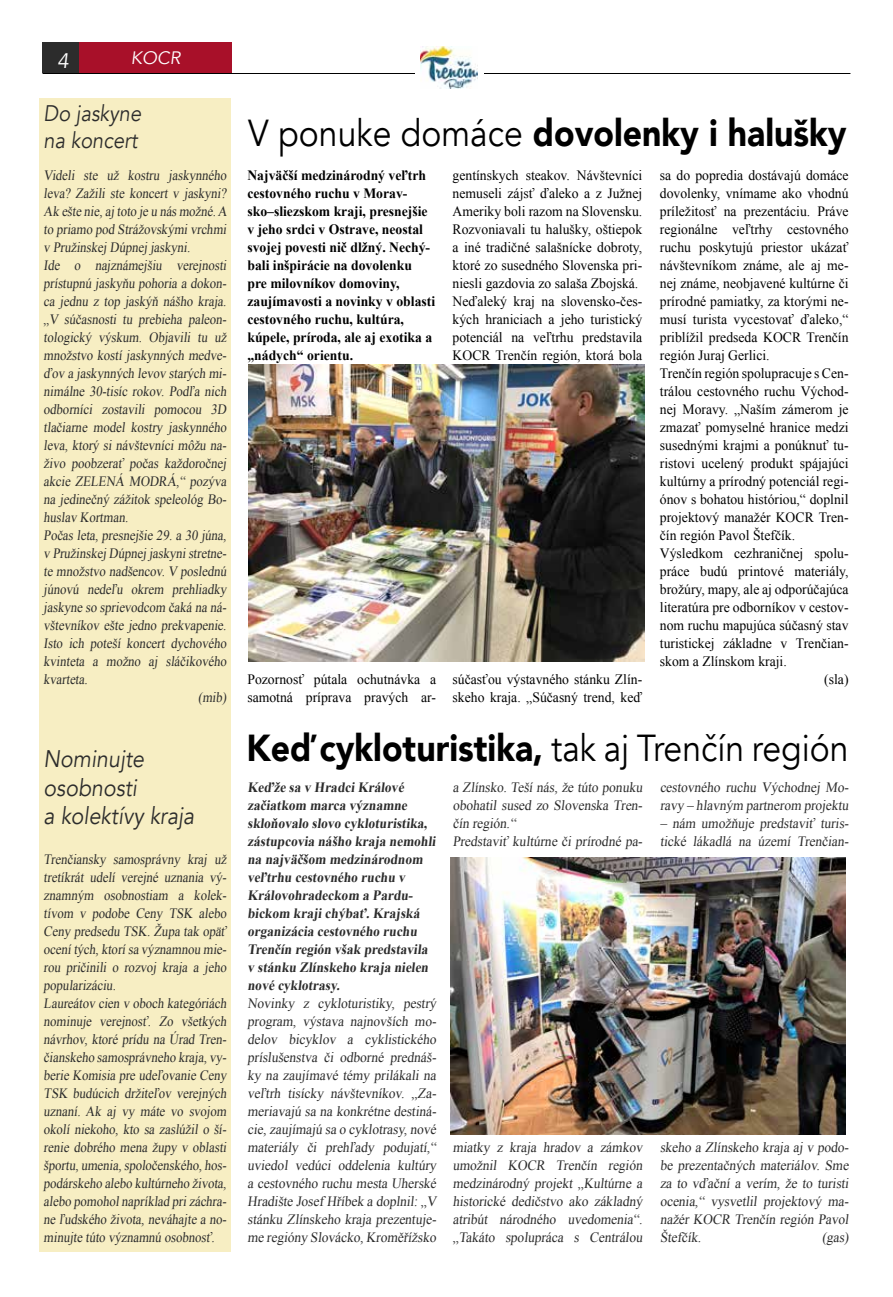
<style>
.page{position:relative;width:893px;height:1297px;background:#fff}
.page>*{position:absolute;margin:0;border:0;box-sizing:border-box;transform-origin:0 0}
.t1{font:900 37.5px "Avenir";color:#000;scale:.9 1}
.t2{font:24px/28.8px "Avenir";color:#2c2c2c;scale:.89 1}
.t3{font:22.5px/27px "Avenir";color:#2c2c2c;scale:.89 1}
.t4{font:21px "Avenir";color:#fff}
.t5{font:18px "Avenir";color:#fff}
.t6{font:14.25px/18px "Times New Roman";color:#2c2c2c;scale:.89 1}
.t7{font:14.25px/18px "Times New Roman";color:#000;scale:.96 1}
.t8{font:14.25px/18px "Times New Roman";color:#2c2c2c;text-align:justify;scale:.94 1}
.t9{font:700 14.25px/18px "Times New Roman";color:#2c2c2c;scale:.94 1}
.t10{font:700 14.25px/18px "Times New Roman";color:#000;scale:.96 1}
.s1{font-weight:400}
</style>
<div class="page">
<hr style="left:43px;top:73px;width:807px;height:1px;background:#000">
<div style="left:43px;top:43px;width:52px;height:30px;background:#2c2c2c"></div>
<div style="left:79px;top:43px;width:153px;height:30px;background:#a81029"></div>
<div style="left:416px;top:44px;width:68px;height:47px;background:#fff"></div>
<img style="left:420px;top:47px;width:58px;height:42px">
<div style="left:39px;top:98px;width:192px;height:1154px;background:#f7eec3"></div>
<img style="left:450px;top:857px;width:396px;height:277px">
<img style="left:249px;top:365px;width:395px;height:297px">
<h3 class="t4" style="left:57px;top:48px;width:16px">4</h3>
<p class="t5" style="left:131px;top:47px;width:54px">KOCR</p>
<h3 class="t3" style="left:44px;top:100px;width:115px">Do jaskyne na koncert</h3>
<p class="t6" style="left:44px;top:166px;width:209px">Videli ste už kostru j askynného</p>
<p class="t6" style="left:44px;top:184px;width:209px">leva? Zažili ste koncert v j askyni?</p>
<p class="t6" style="left:44px;top:202px;width:210px">Ak ešte nie,aj toto j e u nás možné.A</p>
<p class="t6" style="left:44px;top:220px;width:209px">to priamo p od Strážovskými vrchmi</p>
<p class="t6" style="left:44px;top:238px;width:169px">v Pružinskej Dúpnej j askyni.</p>
<p class="t6" style="left:44px;top:256px;width:209px">Ide o naj známej šiu verejnosti</p>
<p class="t6" style="left:44px;top:274px;width:209px">prístupnú j askyňu pohoria a dokon-</p>
<p class="t6" style="left:44px;top:292px;width:209px">ca j ednu z top j askýň nášho kraj a.</p>
<p class="t6" style="left:44px;top:310px;width:209px">„V súčasnosti tu prebieha p aleon-</p>
<p class="t6" style="left:44px;top:328px;width:209px">tologický výskum. Obj avili tu už</p>
<p class="t6" style="left:44px;top:346px;width:209px">množstvo kostí j askynných medve-</p>
<p class="t6" style="left:44px;top:364px;width:209px">ďov a j askynných levov starých mi-</p>
<p class="t6" style="left:44px;top:382px;width:209px">nimálne 30-tisíc rokov. Podľa nich</p>
<p class="t6" style="left:44px;top:400px;width:209px">odborníci zostavili pomocou 3D</p>
<p class="t6" style="left:44px;top:418px;width:209px">tlačiarne model kostry j askynného</p>
<p class="t6" style="left:44px;top:436px;width:209px">leva, ktorý si návštevníci môžu na-</p>
<p class="t6" style="left:44px;top:454px;width:207px">živo p oobzerať p očas každoročnej</p>
<p class="t6" style="left:44px;top:472px;width:209px">akcie ZELENÁ MODRÁ,“ p ozýva</p>
<p class="t6" style="left:44px;top:490px;width:209px">na j edinečný zážitok sp eleológ Bo-</p>
<p class="t6" style="left:44px;top:508px;width:99px">huslav Kortman.</p>
<p class="t6" style="left:44px;top:526px;width:209px">Počas leta, presnej šie 29. a 30 júna,</p>
<p class="t6" style="left:44px;top:544px;width:209px">v Pružinskej Dúpnej j askynistretne-</p>
<p class="t6" style="left:44px;top:562px;width:209px">te množstvo nadšencov. V p oslednú</p>
<p class="t6" style="left:44px;top:580px;width:209px">júnovú nedeľu okrem prehliadky</p>
<p class="t6" style="left:44px;top:598px;width:209px">j askyne so sprievodcom čaká na ná-</p>
<p class="t6" style="left:44px;top:616px;width:209px">vštevníkov ešte j edno prekvap enie.</p>
<p class="t6" style="left:44px;top:634px;width:209px">Isto ich poteší koncert dychového</p>
<p class="t6" style="left:44px;top:652px;width:209px">kvinteta a možno aj sláčikového</p>
<p class="t6" style="left:44px;top:670px;width:54px">kvarteta.</p>
<p class="t6" style="left:198px;top:688px;width:36px">(mib)</p>
<h2 class="t2" style="left:44px;top:745px;width:175px">Nominujte osobnosti<br>a kolektívy kraj a</h2>
<p class="t6" style="left:44px;top:850px;width:209px">Trenčiansky samosprávny kraj už tretíkrát udelí verejné uznania vý&shy;znamným osobnostiam a kolek&shy;tívom v p odobe Ceny TSK alebo Ceny predsedu TSK. Žup a tak op äť ocenítých,ktorísa významnou mie&shy;rou pričinili o rozvoj kraj a a j eho p opularizáciu.<br>Laureátov cien v oboch kategóriách nominuj e verejnosť. Zo všetkých návrhov, ktoré prídu na Úrad Tren&shy;čianskeho samosprávneho kraj a,vy&shy;berie Komisia pre udeľovanie Ceny TSK budúcich držiteľov verej ných uznaní. Ak aj vy máte vo svoj om okolí niekoho, kto sa zaslúžil o ší&shy;renie dobrého mena župy v oblasti šp ortu,umenia,sp oločenského,hos&shy;p odárskeho alebo kultúrneho života, alebo p omoholnapríklad prizáchra&shy;ne ľudského života, neváhajte a no&shy;minuj te túto významnú osobnosť.</p>
<h1 class="t1" style="left:248px;top:100px;width:666px"><span class="s1">V ponuke domáce</span> dovolenky i halušky</h1>
<p class="t7" style="left:660px;top:166px;width:198px">sa do popredia dostávajú domáce</p>
<p class="t7" style="left:660px;top:184px;width:198px">dovolenky, vnímame ako vhodnú</p>
<p class="t7" style="left:660px;top:202px;width:198px">príležitosť na prezentáciu. Práve</p>
<p class="t7" style="left:660px;top:220px;width:198px">regionálne veľtrhy cestovného</p>
<p class="t7" style="left:660px;top:238px;width:198px">ruchu poskytujú priestor ukázať</p>
<p class="t7" style="left:660px;top:256px;width:198px">návštevníkom známe, ale aj me-</p>
<p class="t7" style="left:660px;top:274px;width:198px">nej známe, neobjavené kultúrne či</p>
<p class="t7" style="left:660px;top:292px;width:198px">prírodné pamiatky, za ktorými ne-</p>
<p class="t7" style="left:660px;top:310px;width:198px">musí turista vycestovať ďaleko,“</p>
<p class="t7" style="left:660px;top:328px;width:198px">priblížil predseda KOCR Trenčín</p>
<p class="t7" style="left:660px;top:346px;width:116px">región Juraj Gerlici.</p>
<p class="t7" style="left:660px;top:364px;width:198px">Trenčín región spolupracuje s Cen-</p>
<p class="t7" style="left:660px;top:382px;width:198px">trálou cestovného ruchu Východ-</p>
<p class="t7" style="left:660px;top:400px;width:198px">nej Moravy. „Naším zámerom je</p>
<p class="t7" style="left:660px;top:418px;width:198px">zmazať pomyselné hranice medzi</p>
<p class="t7" style="left:660px;top:436px;width:198px">susednými krajmi a ponúknuť tu-</p>
<p class="t7" style="left:660px;top:454px;width:198px">ristovi ucelený produkt spájajúci</p>
<p class="t7" style="left:660px;top:472px;width:198px">kultúrny a prírodný potenciál regi-</p>
<p class="t7" style="left:660px;top:490px;width:198px">ónov s bohatou históriou,“ doplnil</p>
<p class="t7" style="left:660px;top:508px;width:198px">projektový manažér KOCR Tren-</p>
<p class="t7" style="left:660px;top:526px;width:142px">čín región Pavol Štefčík.</p>
<p class="t7" style="left:660px;top:544px;width:198px">Výsledkom cezhraničnej spolu-</p>
<p class="t7" style="left:660px;top:562px;width:198px">práce budú printové materiály,</p>
<p class="t7" style="left:660px;top:580px;width:198px">brožúry, mapy, ale aj odporúčajúca</p>
<p class="t7" style="left:660px;top:598px;width:198px">literatúra pre odborníkov v cestov-</p>
<p class="t7" style="left:660px;top:616px;width:198px">nom ruchu mapujúca súčasný stav</p>
<p class="t7" style="left:660px;top:634px;width:198px">turistickej základne v Trenčian-</p>
<p class="t7" style="left:660px;top:652px;width:134px">skom a Zlínskom kraji.</p>
<p class="t7" style="left:824px;top:670px;width:27px">(sla)</p>
<p class="t10" style="left:247px;top:166px;width:197px">Najväčší medzinárodný veľtrh cestovného ruchu v Morav&shy;sko–sliezskom kraji, presnejšie v jeho srdci v Ostrave, neostal svojej povesti nič dlžný. Nechý&shy;bali inšpirácie na dovolenku<br>pre milovníkov domoviny, zaujímavosti a novinky v oblasti cestovného ruchu, kultúra, kúpele, príroda, ale aj exotika a „nádych“ orientu.</p>
<p class="t7" style="left:453px;top:166px;width:199px">gentínskych steakov. Návštevníci nemuseli zájsť ďaleko a z Južnej Ameriky boli razom na Slovensku.<br>Rozvoniavali tu halušky, oštiepok a iné tradičné salašnícke dobroty, ktoré zo susedného Slovenska pri&shy;niesli gazdovia zo salaša Zbojská.<br>Neďaleký kraj na slovensko-čes&shy;kých hraniciach a jeho turistický potenciál na veľtrhu predstavila KOCR Trenčín región, ktorá bola</p>
<p class="t7" style="left:247px;top:670px;width:198px">Pozornosť pútala ochutnávka a samotná príprava pravých ar-</p>
<p class="t7" style="left:453px;top:670px;width:199px">súčasťou výstavného stánku Zlín&shy;skeho kraja. „Súčasný trend, keď</p>
<h1 class="t1" style="left:246px;top:716px;width:671px">Keď cykloturistika, <span class="s1">tak aj Trenčín región</span></h1>
<p class="t8" style="left:660px;top:778px;width:205px">cestovného ruchu Východnej Mo&shy;ravy – hlavným p artnerom proj ektu</p>
<p class="t8" style="left:660px;top:814px;width:205px">– nám umožňuj e predstaviť turis&shy;tické lákadlá na území Trenčian-</p>
<p class="t9" style="left:248px;top:778px;width:204px">Keďže sa v Hradci Králové začiatkom marca významne skloňovalo slovo cykloturistika, zástupcovia nášho kraj a nemohli na najväčšom medzinárodnom veľtrhu cestovného ruchu v<br>Královohradeckom a Pardu&shy;bickom kraj i chýbať. Kraj ská organizácia cestovného ruchu<br>Trenčín región však predstavila v stánku Zlínskeho kraj a nielen nové cyklotrasy.</p>
<p class="t8" style="left:248px;top:994px;width:205px">Novinky z cykloturistiky, p estrý program, výstava najnovších mo&shy;delov bicyklov a cyklistického príslušenstva či odborné prednáš&shy;ky na zauj ímavé témy prilákali na veľtrh tisícky návštevníkov. „Za&shy;meriavajú sa na konkrétne destiná&shy;cie,zauj ímajú sa o cyklotrasy,nové materiály či prehľady p oduj atí,“ uviedol vedúci oddelenia kultúry a cestovného ruchu mesta Uherské Hradište Josef Hříbek a dop lnil: „V stánku Zlínskeho kraj a prezentuj e&shy;me regióny Slovácko,Kroměřížsko</p>
<p class="t8" style="left:453px;top:778px;width:206px;text-align:left">a Zlínsko. Teší nás, že túto p onuku obohatil sused zo Slovenska Tren&shy;čín región.“<br>Predstaviť kultúrne či prírodné p a-</p>
<p class="t8" style="left:453px;top:1138px;width:206px">miatky z kraj a hradov a zámkov umožnil KOCR Trenčín región medzinárodný proj ekt „Kultúrne a historické dedičstvo ako základný atribút národného uvedomenia“. „Takáto sp olupráca s Centrálou</p>
<p class="t8" style="left:660px;top:1138px;width:205px">skeho a Zlínskeho kraj a aj v p odo&shy;be prezentačných materiálov. Sme za to vďační a verím, že to turisti ocenia,“ vysvetlil proj ektový ma&shy;nažér KOCR Trenčín región Pavol Štefčík.</p>
<p class="t8" style="left:822px;top:1228px;width:32px">(gas)</p>
</div>
